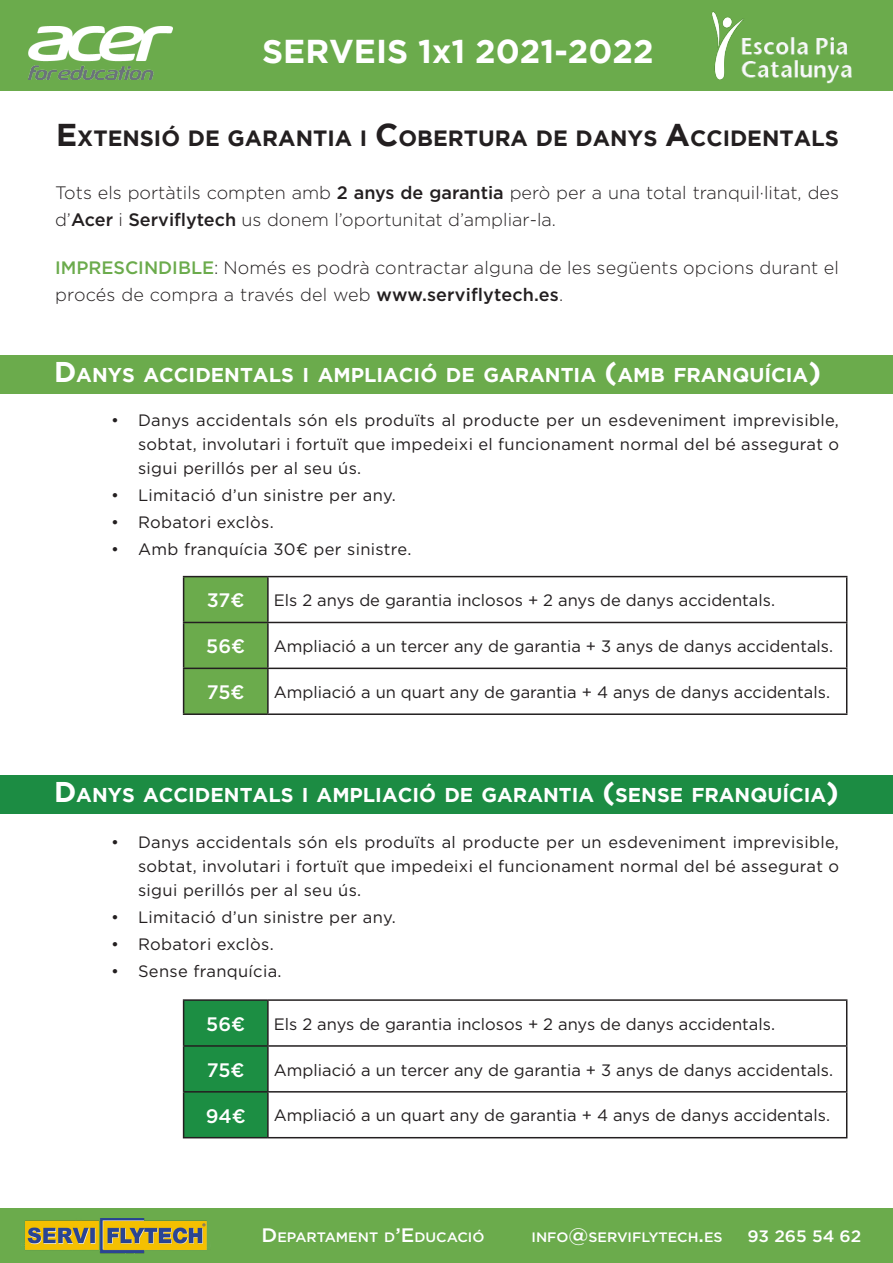
<style>
.page{position:relative;width:893px;height:1263px;background:#fff}
.page>*{position:absolute;margin:0;border:0;box-sizing:border-box;transform-origin:0 0}
.t1{font:700 33px "Gotham";color:#fff}
.t2{font:700 22.05px "Gotham";color:#231f20}
.t3{font:700 19.95px "Gotham";color:#fff}
.t4{font:500 19.5px "Gotham";letter-spacing:-.01em;color:#fff}
.t5{font:300 18px/27px "Gotham";color:#231f20}
.t6{font:16.5px/24px "Gotham";color:#231f20;text-align:justify}
.t7{font:16.5px "Gotham";letter-spacing:.02em;color:#231f20}
.t8{font:500 16.5px "Gotham";color:#fff;scale:1.04 1}
.t9{font:500 13.65px "Gotham";color:#fff;scale:1.04 1}
.s1{font-size:31.5px}
.s2{font-weight:500}
.s3{font-weight:500;color:#6bab4c}
.s4{font-size:28.5px}
.s5{font-size:19.5px}
</style>
<div class="page">
<div style="left:0;top:1209px;width:893px;height:54px;background:#6bab4c"></div>
<div style="left:0;top:775px;width:893px;height:39px;background:#1c8c43"></div>
<div style="left:0;top:355px;width:893px;height:39px;background:#6bab4c"></div>
<div style="left:0;top:0;width:893px;height:90px;background:#6bab4c"></div>
<img style="left:24px;top:1218px;width:183px;height:36px">
<img style="left:711px;top:11px;width:33px;height:69px">
<img style="left:739px;top:32px;width:113px;height:51px">
<img style="left:28px;top:27px;width:144px;height:53px">
<div style="left:184px;top:577px;width:83px;height:136px;background:#6bab4c"></div>
<hr style="left:183px;top:576px;width:85px;height:1px;background:#231f20">
<hr style="left:183px;top:577px;width:1px;height:45px;background:#231f20">
<hr style="left:268px;top:576px;width:579px;height:1px;background:#231f20">
<hr style="left:267px;top:577px;width:2px;height:45px;background:#231f20">
<hr style="left:846px;top:577px;width:1px;height:45px;background:#231f20">
<hr style="left:183px;top:622px;width:85px;height:1px;background:#231f20">
<hr style="left:183px;top:623px;width:1px;height:45px;background:#231f20">
<hr style="left:268px;top:622px;width:579px;height:1px;background:#231f20">
<hr style="left:267px;top:623px;width:2px;height:45px;background:#231f20">
<hr style="left:846px;top:623px;width:1px;height:45px;background:#231f20">
<hr style="left:183px;top:668px;width:85px;height:1px;background:#231f20">
<hr style="left:183px;top:669px;width:1px;height:44px;background:#231f20">
<hr style="left:268px;top:668px;width:579px;height:1px;background:#231f20">
<hr style="left:267px;top:669px;width:2px;height:44px;background:#231f20">
<hr style="left:846px;top:669px;width:1px;height:44px;background:#231f20">
<hr style="left:183px;top:713px;width:85px;height:2px;background:#231f20">
<hr style="left:268px;top:713px;width:579px;height:2px;background:#231f20">
<div style="left:184px;top:1001px;width:83px;height:136px;background:#1c8e43"></div>
<hr style="left:183px;top:999px;width:85px;height:2px;background:#231f20">
<hr style="left:183px;top:1001px;width:1px;height:44px;background:#231f20">
<hr style="left:268px;top:999px;width:579px;height:2px;background:#231f20">
<hr style="left:267px;top:1001px;width:2px;height:44px;background:#231f20">
<hr style="left:846px;top:1001px;width:1px;height:44px;background:#231f20">
<hr style="left:183px;top:1045px;width:85px;height:2px;background:#231f20">
<hr style="left:183px;top:1047px;width:1px;height:44px;background:#231f20">
<hr style="left:268px;top:1045px;width:579px;height:2px;background:#231f20">
<hr style="left:267px;top:1047px;width:2px;height:44px;background:#231f20">
<hr style="left:846px;top:1047px;width:1px;height:44px;background:#231f20">
<hr style="left:183px;top:1091px;width:85px;height:1px;background:#231f20">
<hr style="left:183px;top:1092px;width:1px;height:45px;background:#231f20">
<hr style="left:268px;top:1091px;width:579px;height:1px;background:#231f20">
<hr style="left:267px;top:1092px;width:2px;height:45px;background:#231f20">
<hr style="left:846px;top:1092px;width:1px;height:45px;background:#231f20">
<hr style="left:183px;top:1137px;width:85px;height:1px;background:#231f20">
<hr style="left:268px;top:1137px;width:579px;height:1px;background:#231f20">
<p class="t1" style="left:262px;top:33px;width:393px">SERVEIS 1x1 2021-2022</p>
<p class="t2" style="left:56px;top:126px;width:784px"><span class="s1">E</span>XTENSIÓ DE GARANTIA I <span class="s1">C</span>OBERTURA DE DANYS <span class="s1">A</span>CCIDENTALS</p>
<p class="t5" style="left:55px;top:179px;width:785px">Tots els portàtils compten amb <span class="s2">2 anys de garantia</span> però per a una total tranquil·litat, des d’<span class="s2">Acer</span> i <span class="s2">Serviflytech</span> us donem l’oportunitat d’ampliar-la.</p>
<p class="t5" style="left:55px;top:254px;width:785px"><span class="s3">IMPRESCINDIBLE</span>: Només es podrà contractar alguna de les següents opcions durant el procés de compra a través del web <span class="s2">www.serviflytech.es</span>.</p>
<p class="t3" style="left:54px;top:363px;width:768px"><span class="s4">D</span>ANYS ACCIDENTALS I AMPLIACIÓ DE GARANTIA <span class="s4">(</span>AMB FRANQUÍCIA<span class="s4">)</span></p>
<p class="t6" style="left:138px;top:408px;width:702px;text-indent:-27px">• Danys accidentals són els produïts al producte per un esdeveniment imprevisible, sobtat, involutari i fortuït que impedeixi el funcionament normal del bé assegurat o sigui perillós per al seu ús.</p>
<p class="t7" style="left:111px;top:485px;width:286px">• Limitació d’un sinistre per any.</p>
<p class="t7" style="left:111px;top:512px;width:164px">• Robatori exclòs.</p>
<p class="t7" style="left:111px;top:539px;width:302px">• Amb franquícia 30€ per sinistre.</p>
<p class="t4" style="left:207px;top:588px;width:39px">37€</p>
<p class="t6" style="left:274px;top:588px;width:503px">Els 2 anys de garantia inclosos + 2 anys de danys accidentals.</p>
<p class="t4" style="left:206px;top:633px;width:40px">56€</p>
<p class="t6" style="left:274px;top:634px;width:561px">Ampliació a un tercer any de garantia + 3 anys de danys accidentals.</p>
<p class="t4" style="left:207px;top:679px;width:39px">75€</p>
<p class="t6" style="left:274px;top:680px;width:558px">Ampliació a un quart any de garantia + 4 anys de danys accidentals.</p>
<p class="t3" style="left:54px;top:784px;width:786px"><span class="s4">D</span>ANYS ACCIDENTALS I AMPLIACIÓ DE GARANTIA <span class="s4">(</span>SENSE FRANQUÍCIA<span class="s4">)</span></p>
<p class="t6" style="left:138px;top:829px;width:702px;text-indent:-27px">• Danys accidentals són els produïts al producte per un esdeveniment imprevisible, sobtat, involutari i fortuït que impedeixi el funcionament normal del bé assegurat o sigui perillós per al seu ús.</p>
<p class="t7" style="left:111px;top:906px;width:286px">• Limitació d’un sinistre per any.</p>
<p class="t7" style="left:111px;top:933px;width:164px">• Robatori exclòs.</p>
<p class="t7" style="left:111px;top:960px;width:172px">• Sense franquícia.</p>
<p class="t4" style="left:206px;top:1011px;width:40px">56€</p>
<p class="t6" style="left:274px;top:1011px;width:503px">Els 2 anys de garantia inclosos + 2 anys de danys accidentals.</p>
<p class="t4" style="left:207px;top:1057px;width:39px">75€</p>
<p class="t6" style="left:274px;top:1057px;width:561px">Ampliació a un tercer any de garantia + 3 anys de danys accidentals.</p>
<p class="t4" style="left:206px;top:1103px;width:42px">94€</p>
<p class="t6" style="left:274px;top:1103px;width:558px">Ampliació a un quart any de garantia + 4 anys de danys accidentals.</p>
<p class="t9" style="left:261px;top:1228px;width:216px"><span class="s5">D</span>EPARTAMENT D<span class="s5">’E</span> DUCACIÓ</p>
<p class="t9" style="left:531px;top:1228px;width:185px">INFO<span class="s5">@</span>SERVIFLYTECH<span class="s5">.</span>ES</p>
<p class="t8" style="left:747px;top:1225px;width:111px">93 265 54 62</p>
</div>
